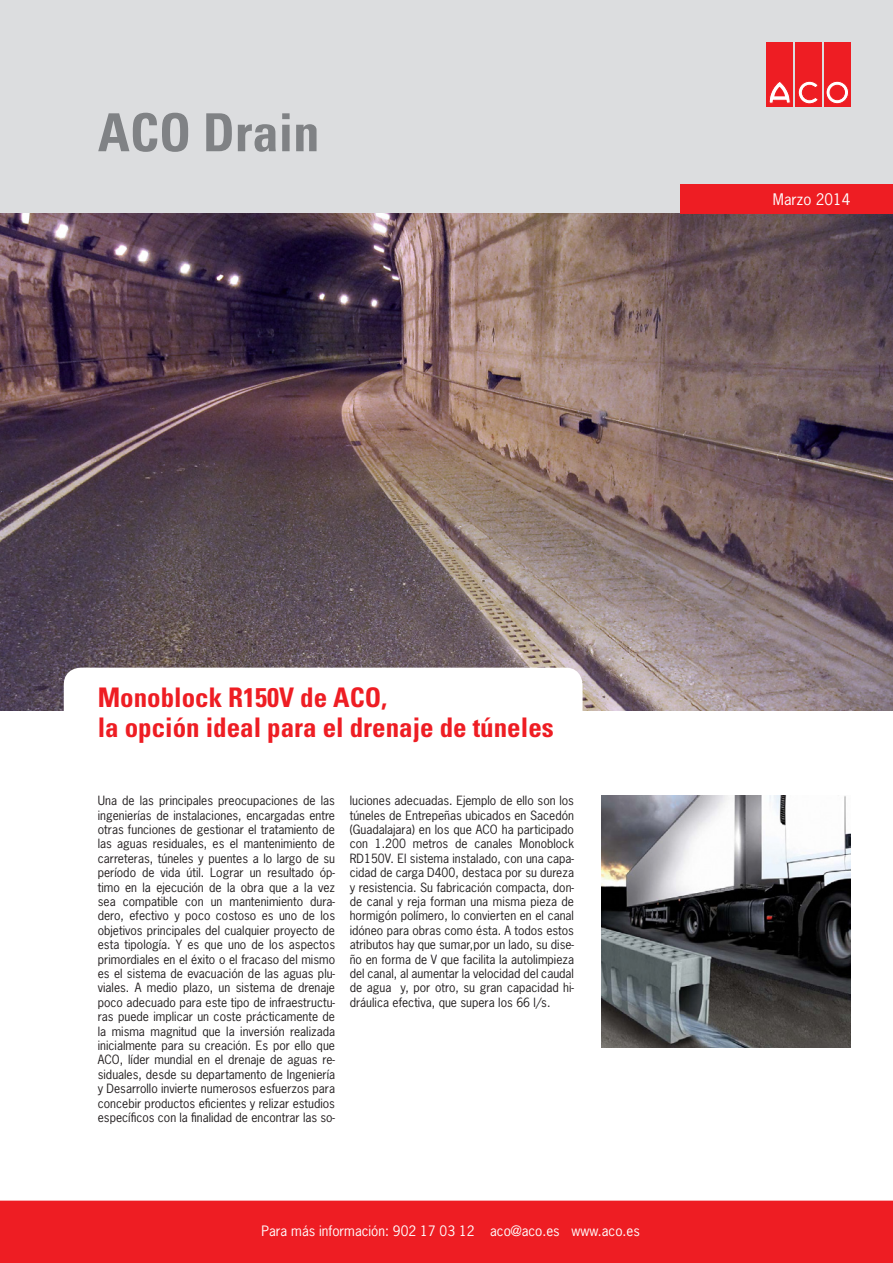
<style>
.page{position:relative;width:893px;height:1263px;background:#fff}
.page>*{position:absolute;margin:0;border:0;box-sizing:border-box;transform-origin:0 0}
.t1{font:700 condensed 52.5px "Univers";color:#808285}
.t2{font:700 condensed 27px "Univers";color:#ee1d23}
.t3{font:15px "News Gothic";color:#fff}
.t4{font:13.5px "News Gothic";color:#fff}
.t5{font:12px/14.4px "News Gothic";color:#231f20;text-align:justify}
</style>
<div class="page">
<div style="left:0;top:0;width:893px;height:220px;background:#dcdddf"></div>
<img style="left:0;top:214px;width:893px;height:496px">
<div style="left:64px;top:668px;width:519px;height:66px;background:#fff;border-radius:17px"></div>
<div style="left:766px;top:42px;width:27px;height:64px;background:#ee1d23"></div>
<svg style="left:769px;top:82px;width:21px;height:21px"></svg>
<div style="left:795px;top:42px;width:27px;height:64px;background:#ee1d23"></div>
<svg style="left:798px;top:81px;width:20px;height:23px"></svg>
<div style="left:824px;top:42px;width:26px;height:64px;background:#ee1d23"></div>
<svg style="left:826px;top:81px;width:22px;height:23px"></svg>
<div style="left:826px;top:81px;width:23px;height:23px;border:1px solid #ee1d23;border-radius:50%"></div>
<div style="left:830px;top:85px;width:14px;height:15px;background:#ee1d23;border-radius:50%"></div>
<div style="left:830px;top:85px;width:14px;height:15px;border:1px solid #ee1d23;border-radius:50%"></div>
<div style="left:680px;top:184px;width:213px;height:30px;background:#ee1d23"></div>
<div style="left:0;top:1200px;width:893px;height:63px;background:#ee1d23"></div>
<img style="left:602px;top:795px;width:248px;height:252px">
<p class="t1" style="left:98px;top:100px;width:223px">ACO Drain</p>
<p class="t3" style="left:773px;top:190px;width:79px">Marzo 2014</p>
<p class="t2" style="left:98px;top:681px;width:291px">Monoblock R150V de ACO,</p>
<p class="t2" style="left:98px;top:711px;width:457px">la opción ideal para el drenaje de túneles</p>
<p class="t5" style="left:98px;top:793px;width:239px">Una de las principales preocupaciones de las ingenierías de instalaciones, encargadas entre otras funciones de gestionar el tratamiento de las aguas residuales, es el mantenimiento de carreteras, túneles y puentes a lo largo de su período de vida útil. Lograr un resultado óp&shy;timo en la ejecución de la obra que a la vez sea compatible con un mantenimiento dura&shy;dero, efectivo y poco costoso es uno de los objetivos principales del cualquier proyecto de esta tipología. Y es que uno de los aspectos primordiales en el éxito o el fracaso del mismo es el sistema de evacuación de las aguas plu&shy;viales. A medio plazo, un sistema de drenaje poco adecuado para este tipo de infraestructu&shy;ras puede implicar un coste prácticamente de la misma magnitud que la inversión realizada inicialmente para su creación. Es por ello que ACO, líder mundial en el drenaje de aguas re&shy;siduales, desde su departamento de Ingeniería y Desarrollo invierte numerosos esfuerzos para concebir productos eficientes y relizar estudios específicos con la finalidad de encontrar las so-</p>
<p class="t5" style="left:350px;top:793px;width:226px">luciones adecuadas. Ejemplo de ello son los túneles de Entrepeñas ubicados en Sacedón (Guadalajara) en los que ACO ha participado con 1.200 metros de canales Monoblock RD150V. El sistema instalado, con una capa&shy;cidad de carga D400, destaca por su dureza y resistencia. Su fabricación compacta, don&shy;de canal y reja forman una misma pieza de hormigón polímero, lo convierten en el canal idóneo para obras como ésta. A todos estos atributos hay que sumar,por un lado, su dise&shy;ño en forma de V que facilita la autolimpieza del canal, al aumentar la velocidad del caudal de agua y, por otro, su gran capacidad hi&shy;dráulica efectiva, que supera los 66 l/s.</p>
<p class="t4" style="left:262px;top:1222px;width:380px">Para más información: 902 17 03 12 aco@aco.es www.aco.es</p>
</div>
